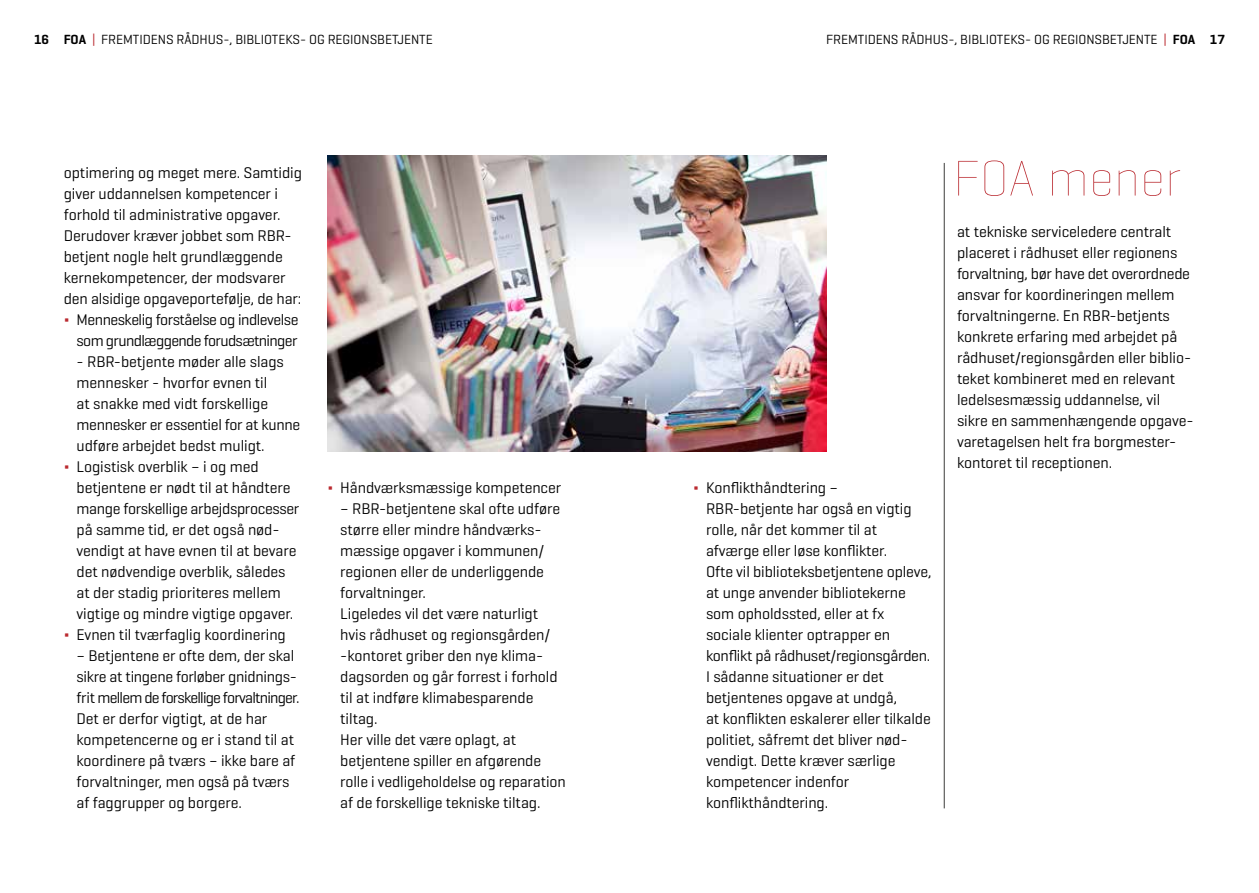
<style>
.page{position:relative;width:1259px;height:893px;background:#fff}
.page>*{position:absolute;margin:0;border:0;box-sizing:border-box;transform-origin:0 0}
.t1{font:100 51px "Geogrotesque";color:#ba2a30}
.t2{font:15.75px/21px "Geogrotesque";letter-spacing:-.005em;color:#000}
.t3{font:15.75px "Geogrotesque";letter-spacing:-.03em;color:#000}
.t4{font:15.75px "Geogrotesque";letter-spacing:-.04em;color:#000}
.t5{font:13.5px "Geogrotesque";letter-spacing:-.005em;color:#000}
.s1{font-weight:600}
.s2{color:#ba2a30}
</style>
<div class="page">
<hr style="left:944px;top:163px;width:1px;height:645px;background:#3c3c3b">
<img style="left:327px;top:156px;width:499px;height:295px">
<p class="t5" style="left:34px;top:31px;width:400px"><span class="s1">16 FOA</span> <span class="s2">|</span> FREMTIDENS RÅDHUS-, BIBLIOTEKS- OG REGIONSBETJENTE</p>
<p class="t5" style="left:826px;top:31px;width:400px">FREMTIDENS RÅDHUS-, BIBLIOTEKS- OG REGIONSBETJENTE <span class="s2">|</span> <span class="s1">FOA 17</span></p>
<p class="t2" style="left:64px;top:162px;width:240px">optimering og meget mere. Samtidig</p>
<p class="t2" style="left:64px;top:183px;width:216px">giver uddannelsen kompetencer i</p>
<p class="t2" style="left:64px;top:204px;width:218px">forhold til administrative opgaver.</p>
<p class="t2" style="left:64px;top:225px;width:229px">Derudover kræver jobbet som RBR-</p>
<p class="t2" style="left:64px;top:246px;width:220px">betjent nogle helt grundlæggende</p>
<p class="t2" style="left:64px;top:267px;width:223px">kernekompetencer, der modsvarer</p>
<p class="t2" style="left:64px;top:288px;width:239px">den alsidige opgaveportefølje, de har:</p>
<p class="t3" style="left:64px;top:310px;width:236px"><span class="s2">∆</span> Menneskelig forståelse og indlevelse</p>
<p class="t4" style="left:77px;top:331px;width:222px">som grundlæggende forudsætninger</p>
<p class="t2" style="left:77px;top:351px;width:209px">- RBR-betjente møder alle slags</p>
<p class="t2" style="left:77px;top:372px;width:192px">mennesker - hvorfor evnen til</p>
<p class="t2" style="left:77px;top:393px;width:193px">at snakke med vidt forskellige</p>
<p class="t2" style="left:77px;top:414px;width:225px">mennesker er essentiel for at kunne</p>
<p class="t2" style="left:77px;top:435px;width:190px">udføre arbejdet bedst muligt.</p>
<p class="t2" style="left:64px;top:456px;width:196px"><span class="s2">∆</span> Logistisk overblik – i og med</p>
<p class="t2" style="left:77px;top:477px;width:215px">betjentene er nødt til at håndtere</p>
<p class="t2" style="left:77px;top:498px;width:224px">mange forskellige arbejdsprocesser</p>
<p class="t2" style="left:77px;top:519px;width:205px">på samme tid, er det også nød-</p>
<p class="t2" style="left:77px;top:540px;width:222px">vendigt at have evnen til at bevare</p>
<p class="t2" style="left:77px;top:561px;width:210px">det nødvendige overblik, således</p>
<p class="t2" style="left:77px;top:582px;width:206px">at der stadig prioriteres mellem</p>
<p class="t2" style="left:77px;top:603px;width:218px">vigtige og mindre vigtige opgaver.</p>
<p class="t2" style="left:64px;top:624px;width:223px"><span class="s2">∆</span> Evnen til tværfaglig koordinering</p>
<p class="t2" style="left:77px;top:645px;width:224px">– Betjentene er ofte dem, der skal sikre at tingene forløber gnidnings&shy;frit mellem de forskellige forvaltninger.<br>Det er derfor vigtigt, at de har kompetencerne og er i stand til at koordinere på tværs – ikke bare af forvaltninger, men også på tværs af faggrupper og borgere.</p>
<p class="t2" style="left:327px;top:477px;width:235px"><span class="s2">∆</span> Håndværksmæssige kompetencer</p>
<p class="t2" style="left:340px;top:498px;width:227px">– RBR-betjentene skal ofte udføre større eller mindre håndværks&shy;mæssige opgaver i kommunen/ regionen eller de underliggende forvaltninger.<br>Ligeledes vil det være naturligt hvis rådhuset og regionsgården/ -kontoret griber den nye klima&shy;dagsorden og går forrest i forhold til at indføre klimabesparende tiltag.<br>Her ville det være oplagt, at betjentene spiller en afgørende rolle i vedligeholdelse og reparation af de forskellige tekniske tiltag.</p>
<p class="t2" style="left:706px;top:477px;width:227px;text-indent:-13px"><span class="s2">∆</span> Konflikthåndtering –<br>RBR-betjente har også en vigtig rolle, når det kommer til at afværge eller løse konflikter.<br>Ofte vil biblioteksbetjentene opleve, at unge anvender bibliotekerne som opholdssted, eller at fx sociale klienter optrapper en konflikt på rådhuset/regionsgården.<br>I sådanne situationer er det betjentenes opgave at undgå,<br>at konflikten eskalerer eller tilkalde politiet, såfremt det bliver nød&shy;vendigt. Dette kræver særlige kompetencer indenfor konflikthåndtering.</p>
<h1 class="t1" style="left:952px;top:146px;width:230px">FOA mener</h1>
<p class="t2" style="left:957px;top:220px;width:238px">at tekniske serviceledere centralt placeret i rådhuset eller regionens forvaltning, bør have det overordnede ansvar for koordineringen mellem forvaltningerne. En RBR-betjents konkrete erfaring med arbejdet på rådhuset/regionsgården eller biblio&shy;teket kombineret med en relevant ledelsesmæssig uddannelse, vil sikre en sammenhængende opgave&shy;varetagelsen helt fra borgmester&shy;kontoret til receptionen.</p>
</div>
